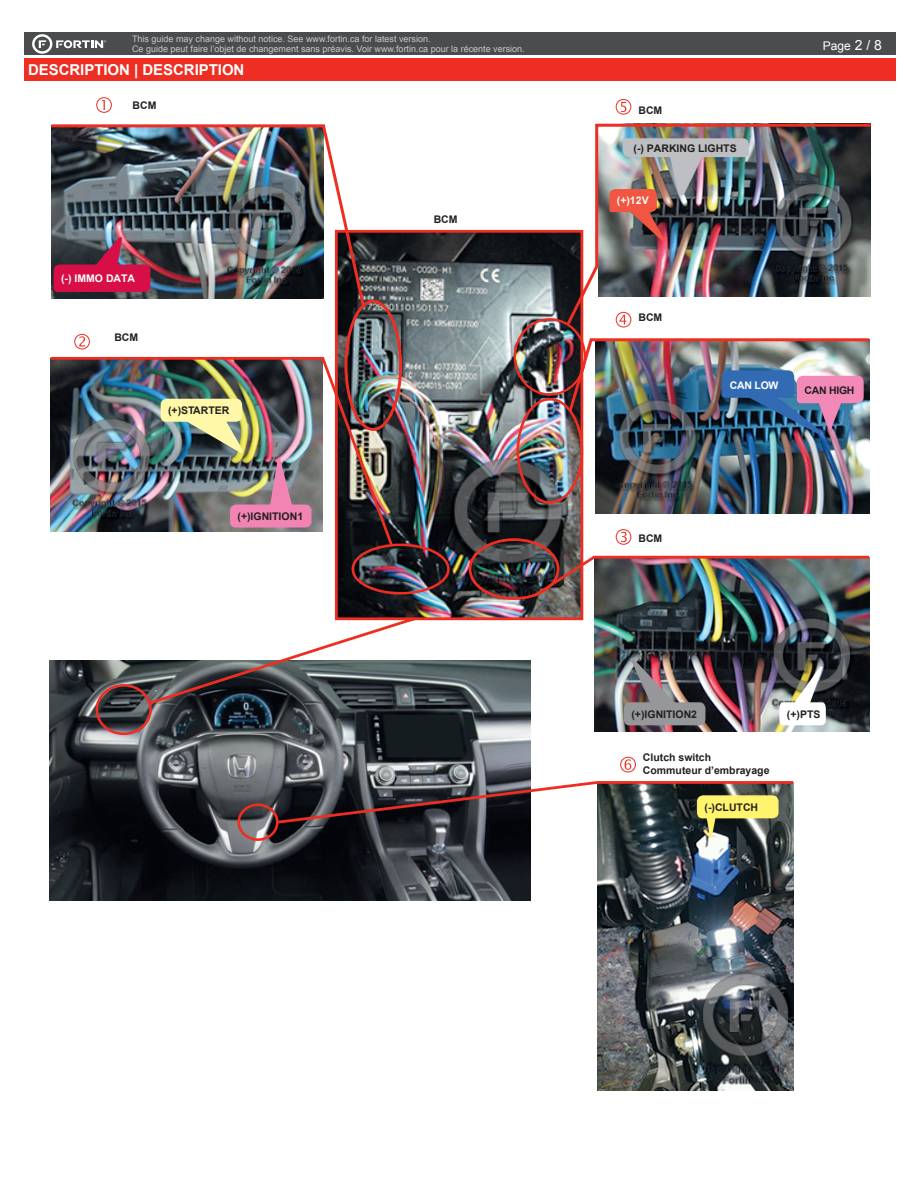
<style>
.page{position:relative;width:918px;height:1188px;background:#fff}
.page>*{position:absolute;margin:0;border:0;box-sizing:border-box;transform-origin:0 0}
.t1{font:700 15px "Arial";letter-spacing:-.005em;color:#fff}
.t2{font:12px "Arial";color:#fff}
.t3{font:700 10.5px/12.6px "Arial";color:#231f20}
.t4{font:700 10.5px "Arial";color:#fff}
.t5{font:9px/9.8px "Arial";color:#c7c8ca}
.s1{font-size:13.95px}
</style>
<div class="page">
<div style="left:24px;top:33px;width:872px;height:22px;background:#4b4c4d"></div>
<div style="left:24px;top:58px;width:872px;height:23px;background:#ee2e22"></div>
<svg style="left:32px;top:34px;width:74px;height:20px"></svg>
<img style="left:597px;top:837px;width:196px;height:254px">
<img style="left:339px;top:234px;width:240px;height:382px">
<img style="left:50px;top:660px;width:480px;height:241px">
<svg style="left:74px;top:334px;width:16px;height:16px"></svg>
<svg style="left:96px;top:97px;width:16px;height:16px"></svg>
<img style="left:594px;top:598px;width:275px;height:134px">
<img style="left:623px;top:658px;width:83px;height:68px">
<svg style="left:779px;top:667px;width:48px;height:59px"></svg>
<img style="left:595px;top:434px;width:274px;height:79px">
<div style="left:517px;top:398px;width:66px;height:106px;border:3px solid #ee2e22;border-radius:50%"></div>
<svg style="left:616px;top:99px;width:15px;height:16px"></svg>
<div style="left:344px;top:300px;width:58px;height:131px;border:3px solid #ee2e22;border-radius:50%"></div>
<div style="left:352px;top:544px;width:98px;height:51px;border:3px solid #ee2e22;border-radius:50%"></div>
<div style="left:96px;top:684px;width:56px;height:51px;border:3px solid #ee2e22;border-radius:50%"></div>
<div style="left:237px;top:804px;width:42px;height:37px;border:3px solid #ee2e22;border-radius:50%"></div>
<img style="left:51px;top:124px;width:316px;height:186px">
<div style="left:469px;top:538px;width:90px;height:62px;border:3px solid #ee2e22;border-radius:50%"></div>
<img style="left:50px;top:356px;width:345px;height:192px">
<svg style="left:616px;top:529px;width:15px;height:16px"></svg>
<img style="left:533px;top:554px;width:337px;height:44px">
<img style="left:566px;top:337px;width:304px;height:97px">
<img style="left:564px;top:123px;width:307px;height:205px">
<div style="left:514px;top:318px;width:72px;height:78px;border:2px solid #ee2e22;border-radius:50%"></div>
<div style="left:335px;top:230px;width:248px;height:390px;border:3px solid #ee2e22"></div>
<svg style="left:147px;top:616px;width:271px;height:90px"></svg>
<svg style="left:620px;top:757px;width:16px;height:16px"></svg>
<svg style="left:274px;top:780px;width:520px;height:57px;background:#645e57"></svg>
<p class="t5" style="left:132px;top:34px;width:394px">This guide may change without notice. See www.fortin.ca for latest version.<br>Ce guide peut faire l’objet de changement sans préavis. Voir www.fortin.ca pour la récente version.</p>
<h1 class="t1" style="left:28px;top:59px;width:218px">DESCRIPTION | DESCRIPTION</h1>
<p class="t3" style="left:133px;top:99px;width:25px">BCM</p>
<p class="t4" style="left:61px;top:271px;width:76px">(-) IMMO DATA</p>
<p class="t3" style="left:114px;top:331px;width:25px">BCM</p>
<p class="t3" style="left:168px;top:404px;width:63px">(+)STARTER</p>
<p class="t3" style="left:238px;top:510px;width:67px">(+)IGNITION1</p>
<p class="t3" style="left:434px;top:213px;width:25px">BCM</p>
<p class="t3" style="left:638px;top:105px;width:25px">BCM</p>
<p class="t3" style="left:634px;top:142px;width:105px">(-) PARKING LIGHTS</p>
<p class="t4" style="left:617px;top:193px;width:33px">(+)12V</p>
<h2 class="t2" style="left:823px;top:38px;width:61px">Page <span class="s1">2 / 8</span></h2>
<p class="t3" style="left:638px;top:312px;width:25px">BCM</p>
<p class="t4" style="left:730px;top:378px;width:50px">CAN LOW</p>
<p class="t3" style="left:804px;top:384px;width:52px">CAN HIGH</p>
<p class="t3" style="left:638px;top:532px;width:25px">BCM</p>
<p class="t3" style="left:631px;top:708px;width:67px">(+)IGNITION2</p>
<p class="t3" style="left:643px;top:751px;width:128px">Clutch switch<br>Commuteur d’embrayage</p>
<p class="t3" style="left:705px;top:801px;width:55px">(-)CLUTCH</p>
<p class="t3" style="left:787px;top:708px;width:35px">(+)PTS</p>
</div>
